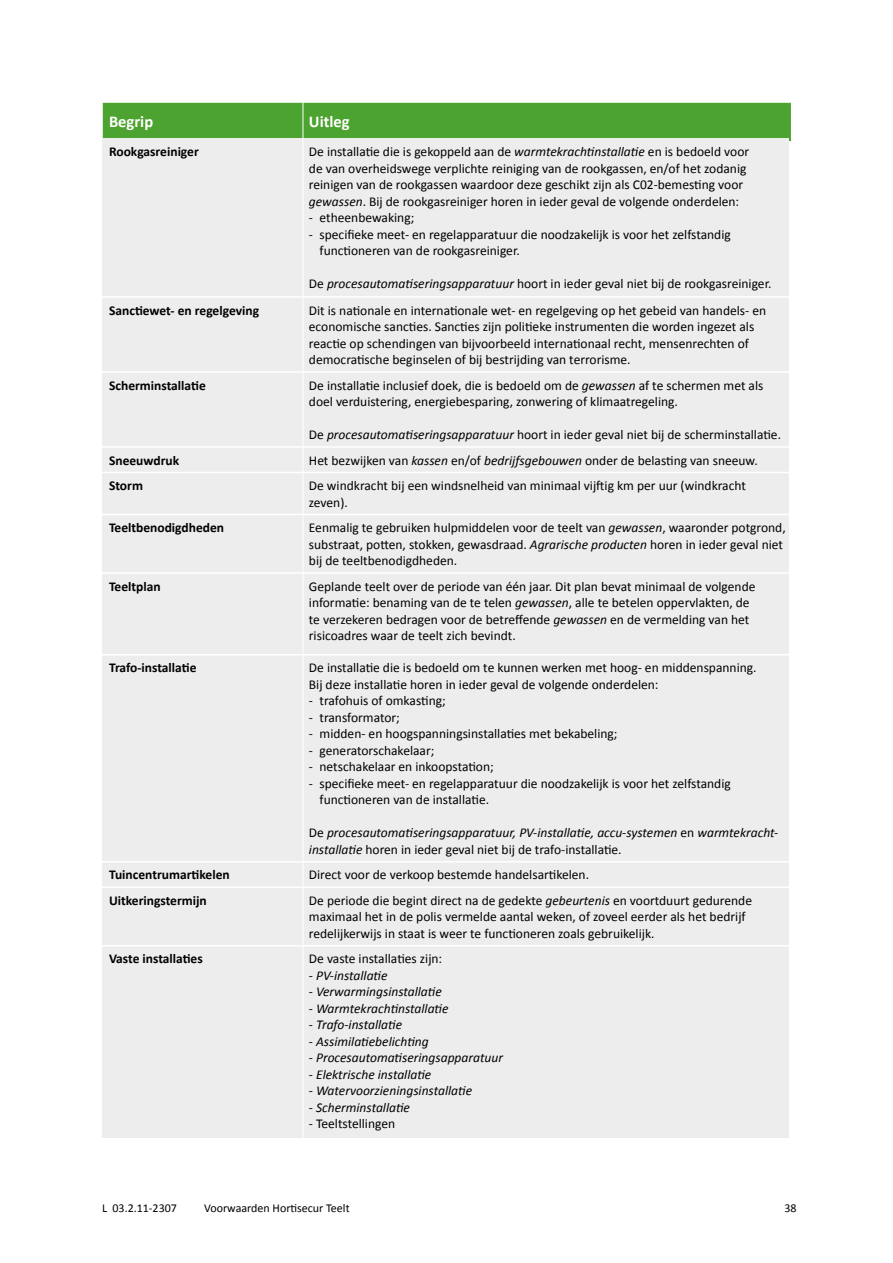
<style>
.page{position:relative;width:893px;height:1263px;background:#fff}
.page>*{position:absolute;margin:0;border:0;box-sizing:border-box;transform-origin:0 0}
.t1{font:700 16.5px "Calibri";color:#fff}
.t2{font:13.5px/16.5px "Calibri";color:#000}
.t3{font:italic 13.5px/16.5px "Calibri";color:#000}
.t4{font:700 13.5px "Calibri";color:#000}
.t5{font:12px "Calibri";color:#000}
.s1{font-style:italic}
.s2{font-style:normal}
</style>
<div class="page">
<div style="left:103px;top:103px;width:688px;height:38px;background:#4da32f"></div>
<div style="left:103px;top:138px;width:686px;height:999px;background:#ededed"></div>
<hr style="left:101px;top:296px;width:689px;height:2px;background:#fff">
<hr style="left:101px;top:371px;width:689px;height:2px;background:#fff">
<hr style="left:101px;top:446px;width:689px;height:2px;background:#fff">
<hr style="left:101px;top:472px;width:689px;height:1px;background:#fff">
<hr style="left:101px;top:514px;width:689px;height:1px;background:#fff">
<hr style="left:101px;top:572px;width:689px;height:2px;background:#fff">
<hr style="left:101px;top:654px;width:689px;height:1px;background:#fff">
<hr style="left:101px;top:861px;width:689px;height:1px;background:#fff">
<hr style="left:101px;top:886px;width:689px;height:2px;background:#fff">
<hr style="left:101px;top:945px;width:689px;height:1px;background:#fff">
<hr style="left:303px;top:87px;width:1px;height:1089px;background:#fff">
<p class="t1" style="left:109px;top:110px;width:46px">Begrip</p>
<p class="t1" style="left:309px;top:110px;width:42px">Uitleg</p>
<p class="t4" style="left:109px;top:142px;width:91px">Rookgasreiniger</p>
<p class="t2" style="left:309px;top:143px;width:442px">De installatie die is gekoppeld aan de <span class="s1">warmtekrachtinstallatie</span> en is bedoeld voor de van overheidswege verplichte reiniging van de rookgassen, en/of het zodanig reinigen van de rookgassen waardoor deze geschikt zijn als C02-bemesting voor <span class="s1">gewassen</span>. Bij de rookgasreiniger horen in ieder geval de volgende onderdelen:</p>
<p class="t2" style="left:309px;top:209px;width:107px">- etheenbewaking;</p>
<p class="t2" style="left:320px;top:226px;width:413px;text-indent:-11px">- specifieke meet- en regelapparatuur die noodzakelijk is voor het zelfstandig functioneren van de rookgasreiniger.</p>
<p class="t2" style="left:309px;top:275px;width:464px">De <span class="s1">procesautomatiseringsapparatuur</span> hoort in ieder geval niet bij de rookgasreiniger.</p>
<p class="t4" style="left:109px;top:301px;width:152px">Sanctiewet- en regelgeving</p>
<p class="t2" style="left:309px;top:302px;width:459px">Dit is nationale en internationale wet- en regelgeving op het gebeid van handels- en economische sancties. Sancties zijn politieke instrumenten die worden ingezet als reactie op schendingen van bijvoorbeeld internationaal recht, mensenrechten of democratische beginselen of bij bestrijding van terrorisme.</p>
<p class="t4" style="left:109px;top:376px;width:98px">Scherminstallatie</p>
<p class="t2" style="left:309px;top:377px;width:456px">De installatie inclusief doek, die is bedoeld om de <span class="s1">gewassen</span> af te schermen met als doel verduistering, energiebesparing, zonwering of klimaatregeling.</p>
<p class="t2" style="left:309px;top:426px;width:474px">De <span class="s1">procesautomatiseringsapparatuur</span> hoort in ieder geval niet bij de scherminstallatie.</p>
<p class="t4" style="left:109px;top:451px;width:72px">Sneeuwdruk</p>
<p class="t2" style="left:309px;top:452px;width:450px">Het bezwijken van <span class="s1">kassen</span> en/of <span class="s1">bedrijfsgebouwen</span> onder de belasting van sneeuw.</p>
<p class="t4" style="left:109px;top:476px;width:35px">Storm</p>
<p class="t2" style="left:309px;top:477px;width:438px">De windkracht bij een windsnelheid van minimaal vijftig km per uur (windkracht zeven).</p>
<p class="t4" style="left:109px;top:518px;width:117px">Teeltbenodigdheden</p>
<p class="t2" style="left:309px;top:519px;width:478px">Eenmalig te gebruiken hulpmiddelen voor de teelt van <span class="s1">gewassen</span>, waaronder potgrond, substraat, potten, stokken, gewasdraad. <span class="s1">Agrarische producten</span> horen in ieder geval niet bij de teeltbenodigdheden.</p>
<p class="t4" style="left:109px;top:577px;width:53px">Teeltplan</p>
<p class="t2" style="left:309px;top:578px;width:448px">Geplande teelt over de periode van één jaar. Dit plan bevat minimaal de volgende informatie: benaming van de te telen <span class="s1">gewassen</span>, alle te betelen oppervlakten, de te verzekeren bedragen voor de betreffende <span class="s1">gewassen</span> en de vermelding van het risicoadres waar de teelt zich bevindt.</p>
<p class="t4" style="left:109px;top:658px;width:89px">Trafo-installatie</p>
<p class="t2" style="left:309px;top:659px;width:449px">De installatie die is bedoeld om te kunnen werken met hoog- en middenspanning.<br>Bij deze installatie horen in ieder geval de volgende onderdelen:</p>
<p class="t2" style="left:309px;top:692px;width:138px">- trafohuis of omkasting;</p>
<p class="t2" style="left:309px;top:709px;width:92px">- transformator;</p>
<p class="t2" style="left:309px;top:725px;width:310px">- midden- en hoogspanningsinstallaties met bekabeling;</p>
<p class="t2" style="left:309px;top:742px;width:127px">- generatorschakelaar;</p>
<p class="t2" style="left:309px;top:758px;width:186px">- netschakelaar en inkoopstation;</p>
<p class="t2" style="left:320px;top:775px;width:413px;text-indent:-11px">- specifieke meet- en regelapparatuur die noodzakelijk is voor het zelfstandig functioneren van de installatie.</p>
<p class="t3" style="left:309px;top:824px;width:471px"><span class="s2">De</span> procesautomatiseringsapparatuur, PV-installatie, accu-systemen <span class="s2">en</span> warmtekracht&shy;installatie <span class="s2">horen in ieder geval niet bij de trafo-installatie.</span></p>
<p class="t4" style="left:109px;top:865px;width:122px">Tuincentrumartikelen</p>
<p class="t2" style="left:309px;top:866px;width:282px">Direct voor de verkoop bestemde handelsartikelen.</p>
<p class="t4" style="left:109px;top:891px;width:99px">Uitkeringstermijn</p>
<p class="t2" style="left:309px;top:892px;width:445px">De periode die begint direct na de gedekte <span class="s1">gebeurtenis</span> en voortduurt gedurende maximaal het in de polis vermelde aantal weken, of zoveel eerder als het bedrijf redelijkerwijs in staat is weer te functioneren zoals gebruikelijk.</p>
<p class="t4" style="left:109px;top:949px;width:95px">Vaste installaties</p>
<p class="t2" style="left:309px;top:950px;width:135px">De vaste installaties zijn:</p>
<p class="t3" style="left:309px;top:967px;width:80px"><span class="s2">-</span> PV-installatie</p>
<p class="t3" style="left:309px;top:983px;width:134px"><span class="s2">-</span> Verwarmingsinstallatie</p>
<p class="t3" style="left:309px;top:1000px;width:141px"><span class="s2">-</span> Warmtekrachtinstallatie</p>
<p class="t3" style="left:309px;top:1016px;width:95px"><span class="s2">-</span> Trafo-installatie</p>
<p class="t3" style="left:309px;top:1033px;width:121px"><span class="s2">-</span> Assimilatiebelichting</p>
<p class="t3" style="left:309px;top:1049px;width:196px"><span class="s2">-</span> Procesautomatiseringsapparatuur</p>
<p class="t3" style="left:309px;top:1066px;width:124px"><span class="s2">-</span> Elektrische installatie</p>
<p class="t3" style="left:309px;top:1082px;width:165px"><span class="s2">-</span> Watervoorzieningsinstallatie</p>
<p class="t3" style="left:309px;top:1098px;width:103px"><span class="s2">-</span> Scherminstallatie</p>
<p class="t2" style="left:309px;top:1115px;width:88px">- Teeltstellingen</p>
<p class="t5" style="left:102px;top:1199px;width:76px">L 03.2.11-2307</p>
<p class="t5" style="left:204px;top:1199px;width:147px">Voorwaarden Hortisecur Teelt</p>
<p class="t5" style="left:784px;top:1199px;width:14px">3 08</p>
<p class="t5" style="left:137px;top:1199px;width:42px">23 11</p>
</div>
